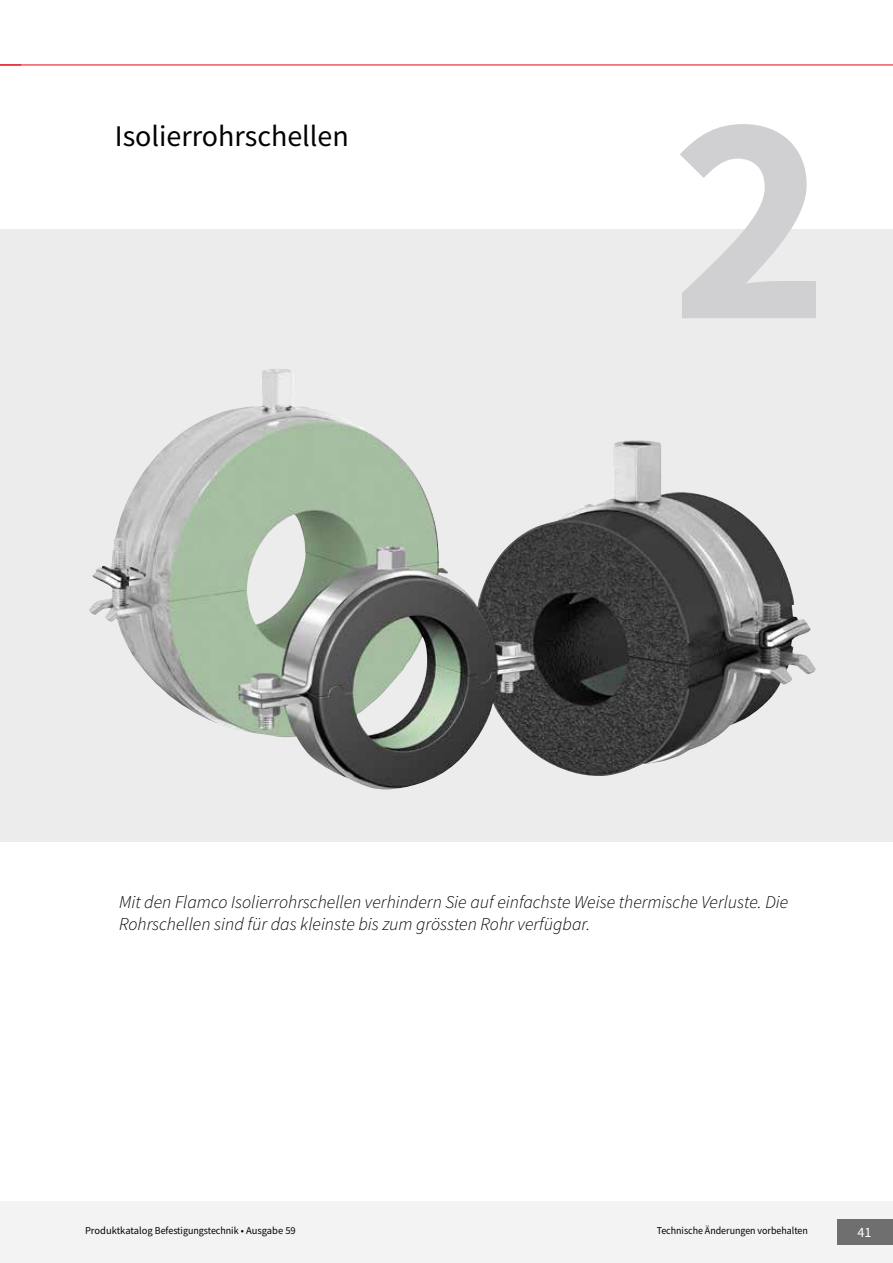
<style>
.page{position:relative;width:893px;height:1263px;background:#fff}
.page>*{position:absolute;margin:0;border:0;box-sizing:border-box;transform-origin:0 0}
.t1{font:700 300px "Source Sans Pro";color:#d0d0d2}
.t2{font:30px "Source Sans Pro";color:#000}
.t3{font:italic 300 18px/21.6px "Source Sans Pro";color:#000}
.t4{font:14.25px "Source Sans Pro";color:#fff}
.t5{font:10.5px "Source Sans Pro";letter-spacing:-.005em;color:#000}
.t6{font:10.5px "Source Sans Pro";letter-spacing:-.005em;color:#000;scale:.95 1}
</style>
<div class="page">
<div style="left:0;top:1201px;width:893px;height:62px;background:#f3f3f4"></div>
<div style="left:838px;top:1219px;width:55px;height:26px;background:#706f6f"></div>
<hr style="left:0;top:65px;width:893px;height:1px;background:#e30613">
<svg style="left:0;top:230px;width:893px;height:612px;background:#c7c8c7"></svg>
<svg style="left:0;top:65px;width:21px;height:1px"></svg>
<img style="left:89px;top:371px;width:199px;height:366px">
<h2 class="t2" style="left:115px;top:117px;width:236px">Isolierrohrschellen</h2>
<h1 class="t1" style="left:671px;top:18px;width:160px">2</h1>
<p class="t3" style="left:119px;top:891px;width:671px">Mit den Flamco Isolierrohrschellen verhindern Sie auf einfachste Weise thermische Verluste. Die<br>Rohrschellen sind für das kleinste bis zum grössten Rohr verfügbar.</p>
<p class="t5" style="left:85px;top:1224px;width:212px">Produktkatalog Befestigungstechnik • Ausgabe 59</p>
<p class="t6" style="left:657px;top:1224px;width:161px">Technische Änderungen vorbehalten</p>
<p class="t4" style="left:857px;top:1223px;width:16px">41</p>
</div>
